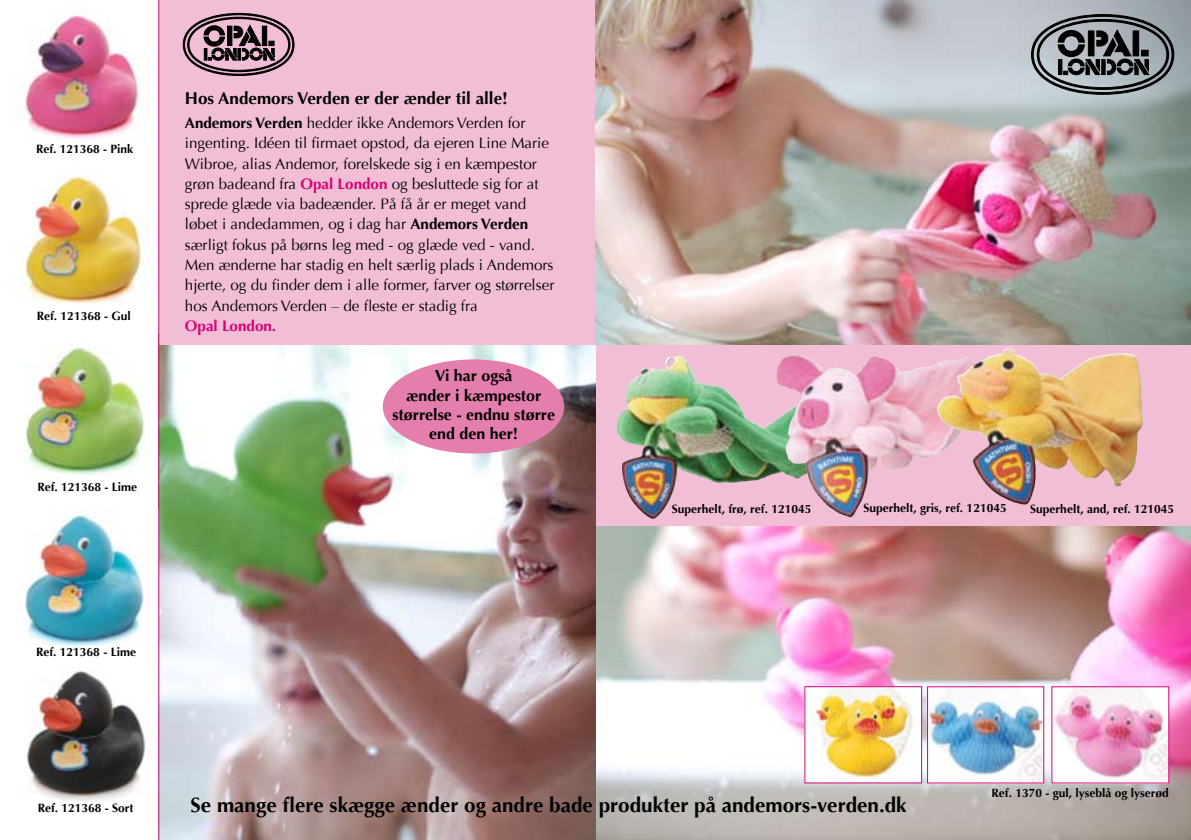
<style>
.page{position:relative;width:1191px;height:840px;background:#fff}
.page>*{position:absolute;margin:0;border:0;box-sizing:border-box;transform-origin:0 0}
.t1{font:700 20.6px "Optima";color:#000}
.t2{font:700 17px "Optima";color:#000}
.t3{font:700 16px/19.2px "Optima";color:#000;text-align:center}
.t4{font:15.2px/20.2px "Optima";color:#000}
.t5{font:700 15.2px "Optima";color:#d90073}
.t6{font:700 12px "Optima";color:#000}
.s1{font-weight:700}
.s2{font-weight:700;color:#d90073}
</style>
<div class="page">
<img style="left:595px;top:345px;width:596px;height:181px">
<img style="left:595px;top:526px;width:596px;height:313px">
<img style="left:18px;top:175px;width:126px;height:129px">
<img style="left:159px;top:344px;width:436px;height:495px">
<img style="left:26px;top:669px;width:120px;height:132px">
<img style="left:26px;top:347px;width:121px;height:129px">
<img style="left:25px;top:513px;width:119px;height:135px">
<div style="left:159px;top:0;width:440px;height:344px;background:#f1bed6"></div>
<img style="left:595px;top:0;width:596px;height:345px">
<img style="left:683px;top:356px;width:64px;height:62px">
<img style="left:775px;top:353px;width:221px;height:164px">
<img style="left:916px;top:325px;width:247px;height:190px">
<img style="left:24px;top:9px;width:117px;height:130px">
<svg style="left:1031px;top:14px;width:143px;height:81px;background:#747a7e"></svg>
<svg style="left:183px;top:13px;width:111px;height:63px"></svg>
<img style="left:929px;top:688px;width:113px;height:93px">
<img style="left:806px;top:687px;width:114px;height:94px">
<div style="left:804px;top:685px;width:118px;height:98px;border:1px solid #d90073"></div>
<img style="left:1053px;top:688px;width:114px;height:93px">
<div style="left:383px;top:359px;width:181px;height:94px;background:#e37ead;border-radius:50%"></div>
<hr style="left:158px;top:0;width:1px;height:839px;background:#d90073">
<p class="t6" style="left:36px;top:142px;width:99px">Ref. 121368 - Pink</p>
<p class="t6" style="left:37px;top:308px;width:95px">Ref. 121368 - Gul</p>
<p class="t6" style="left:37px;top:479px;width:101px">Ref. 121368 - Lime</p>
<p class="t2" style="left:185px;top:88px;width:324px">Hos Andemors Verden er der ænder til alle!</p>
<p class="t4" style="left:185px;top:113px;width:371px"><span class="s1">Andemors Verden</span> hedder ikke Andemors Verden for ingenting. Idéen til firmaet opstod, da ejeren Line Marie Wibroe, alias Andemor, forelskede sig i en kæmpestor grøn badeand fra <span class="s2">Opal London</span> og besluttede sig for at sprede glæde via badeænder. På få år er meget vand løbet i andedammen, og i dag har <span class="s1">Andemors Verden </span>særligt fokus på børns leg med - og glæde ved - vand.<br>Men ænderne har stadig en helt særlig plads i Andemors hjerte, og du finder dem i alle former, farver og størrelser hos Andemors Verden – de fleste er stadig fra</p>
<p class="t5" style="left:185px;top:317px;width:93px">Opal London.</p>
<p class="t3" style="left:392px;top:366px;width:164px">Vi har også<br>ænder i kæmpestor størrelse - endnu større end den her!</p>
<p class="t6" style="left:36px;top:644px;width:101px">Ref. 121368 - Lime</p>
<p class="t6" style="left:672px;top:502px;width:141px">Superhelt, frø, ref. 121045</p>
<p class="t6" style="left:863px;top:500px;width:145px">Superhelt, gris, ref. 121045</p>
<p class="t6" style="left:1030px;top:502px;width:145px">Superhelt, and, ref. 121045</p>
<p class="t6" style="left:38px;top:800px;width:97px">Ref. 121368 - Sort</p>
<h1 class="t1" style="left:190px;top:792px;width:717px">Se mange flere skægge ænder og andre bade produkter på andemors-verden.dk</h1>
<p class="t6" style="left:991px;top:785px;width:179px">Ref. 1370 - gul, lyseblå og lyserød</p>
</div>
